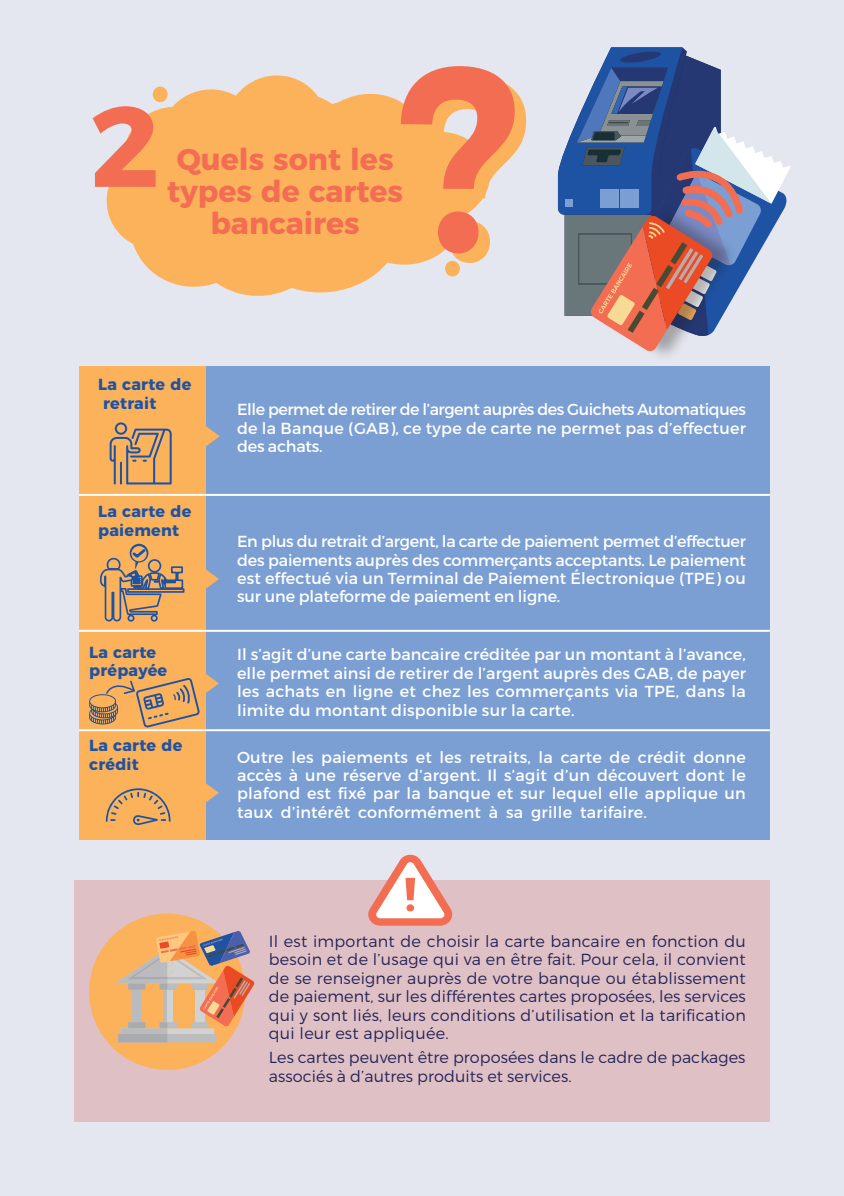
<style>
.page{position:relative;width:844px;height:1196px;background:#fff}
.page>*{position:absolute;margin:0;border:0;box-sizing:border-box;transform-origin:0 0}
.t1{font:700 113.4px "Montserrat";color:#f36d52}
.t2{font:700 30px/32px "Montserrat";color:#f36d52;text-align:center}
.t3{font:16px/18.4px "Montserrat";letter-spacing:.015em;color:#fff;text-align:justify}
.t4{font:300 16px/18.4px "Montserrat";letter-spacing:.005em;color:#232358;text-align:justify}
.t5{font:700 16px/18.4px "Montserrat";letter-spacing:.015em;color:#1e53a4}
</style>
<div class="page">
<div style="left:0;top:0;width:844px;height:1195px;background:#e4e7ef"></div>
<div style="left:74px;top:880px;width:696px;height:241px;background:#dfc0c4"></div>
<svg style="left:106px;top:75px;width:208px;height:221px"></svg>
<svg style="left:167px;top:91px;width:293px;height:204px;background:#f8b668"></svg>
<div style="left:445px;top:261px;width:15px;height:15px;background:#fbb25b;border-radius:50%"></div>
<div style="left:153px;top:87px;width:15px;height:15px;background:#fbb25b;border-radius:50%"></div>
<div style="left:156px;top:145px;width:18px;height:18px;background:#fbb25b;border-radius:50%"></div>
<svg style="left:401px;top:66px;width:125px;height:197px"></svg>
<div style="left:159px;top:366px;width:610px;height:473px;background:#7b9fd3"></div>
<div style="left:79px;top:366px;width:126px;height:473px;background:#fbb25b"></div>
<hr style="left:79px;top:494px;width:691px;height:2px;background:#fff">
<hr style="left:79px;top:629px;width:691px;height:2px;background:#fff">
<hr style="left:79px;top:729px;width:691px;height:2px;background:#fff">
<svg style="left:205px;top:422px;width:15px;height:28px"></svg>
<svg style="left:205px;top:565px;width:14px;height:27px"></svg>
<svg style="left:205px;top:779px;width:14px;height:27px"></svg>
<svg style="left:106px;top:788px;width:65px;height:37px"></svg>
<svg style="left:110px;top:422px;width:62px;height:62px"></svg>
<svg style="left:100px;top:543px;width:84px;height:79px"></svg>
<svg style="left:368px;top:854px;width:84px;height:71px"></svg>
<div style="left:406px;top:904px;width:8px;height:7px;background:#f36d52;border-radius:50%"></div>
<div style="left:89px;top:913px;width:156px;height:156px;background:#fbb25b;border-radius:50%"></div>
<svg style="left:115px;top:928px;width:140px;height:114px"></svg>
<svg style="left:558px;top:47px;width:232px;height:305px"></svg>
<svg style="left:89px;top:669px;width:130px;height:58px"></svg>
<h1 class="t1" style="left:90px;top:53px;width:71px">2</h1>
<h2 class="t2" style="left:167px;top:140px;width:237px">Quels sont les types de cartes bancaires</h2>
<p class="t5" style="left:103px;top:374px;width:90px;text-indent:-5px">La carte de retrait</p>
<p class="t5" style="left:98px;top:501px;width:95px">La carte de paiement</p>
<p class="t5" style="left:89px;top:641px;width:80px">La carte prépayée</p>
<p class="t5" style="left:89px;top:735px;width:95px">La carte de crédit</p>
<p class="t3" style="left:237px;top:399px;width:510px">Elle permet de retirer de l’argent auprès des Guichets Automatiques de la Banque (GAB), ce type de carte ne permet pas d’effectuer des achats.</p>
<p class="t3" style="left:237px;top:531px;width:510px">En plus du retrait d’argent, la carte de paiement permet d’effectuer des paiements auprès des commerçants acceptants. Le paiement est effectué via un Terminal de Paiement Électronique (TPE) ou sur une plateforme de paiement en ligne.</p>
<p class="t3" style="left:237px;top:644px;width:510px">Il s’agit d’une carte bancaire créditée par un montant à l’avance, elle permet ainsi de retirer de l’argent auprès des GAB, de payer les achats en ligne et chez les commerçants via TPE, dans la limite du montant disponible sur la carte.</p>
<p class="t3" style="left:237px;top:746px;width:510px">Outre les paiements et les retraits, la carte de crédit donne accès à une réserve d’argent. Il s’agit d’un découvert dont le plafond est fixé par la banque et sur lequel elle applique un taux d’intérêt conformément à sa grille tarifaire.</p>
<p class="t4" style="left:269px;top:930px;width:478px">Il est important de choisir la carte bancaire en fonction du besoin et de l’usage qui va en être fait. Pour cela, il convient de se renseigner auprès de votre banque ou établissement de paiement, sur les différentes cartes proposées, les services qui y sont liés, leurs conditions d’utilisation et la tarification qui leur est appliquée.</p>
<p class="t4" style="left:269px;top:1046px;width:478px">Les cartes peuvent être proposées dans le cadre de packages associés à d’autres produits et services.</p>
</div>
